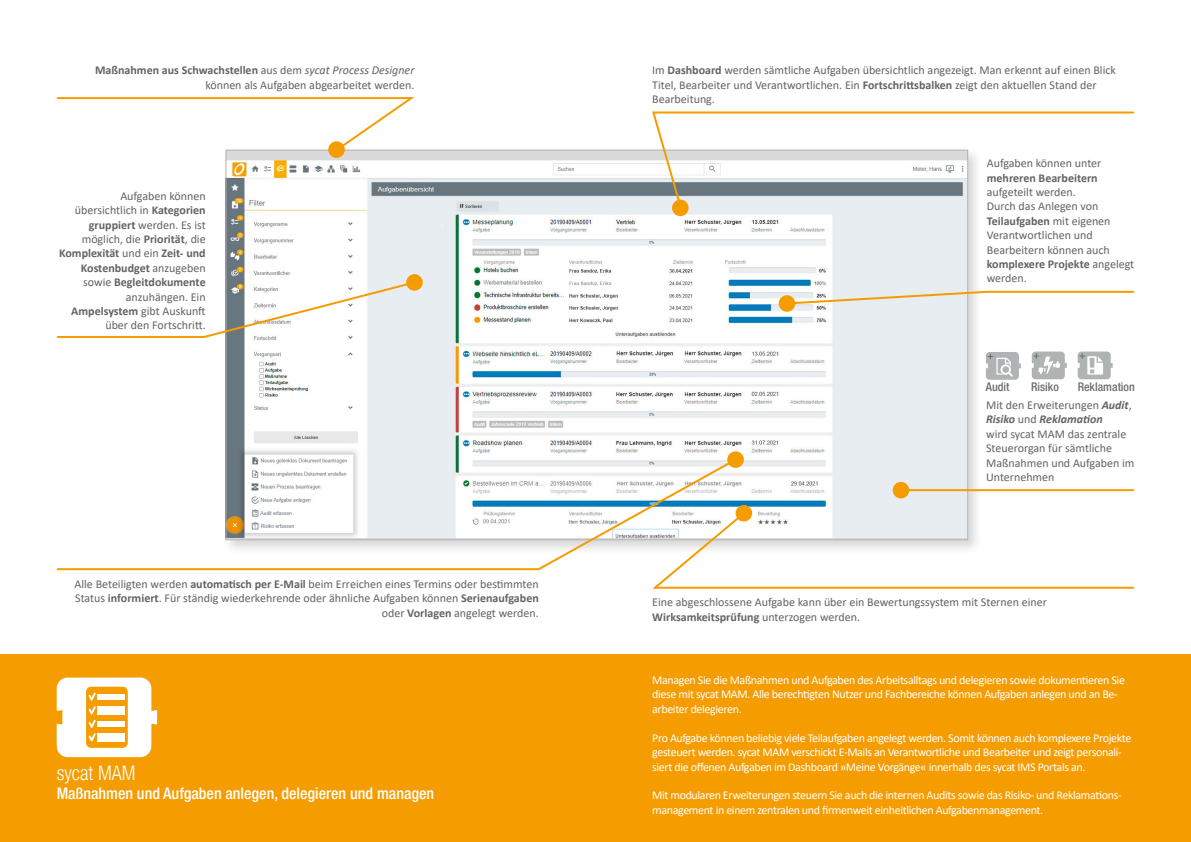
<style>
.page{position:relative;width:1191px;height:842px;background:#fff}
.page>*{position:absolute;margin:0;border:0;box-sizing:border-box;transform-origin:0 0}
.t1{font:300 condensed 20px "Helvetica Neue LT";color:#fff}
.t2{font:500 condensed 16px "Helvetica Neue LT";color:#fff}
.t3{font:12px/14.4px "Calibri";color:#646363}
.t4{font:12px/14.4px "Calibri";letter-spacing:-.03em;color:#fff}
.t5{font:700 12px "Calibri";color:#646363}
.t6{font:500 condensed 11.9px "Helvetica Neue LT";color:#6e6e6e}
.s1{font-weight:700}
.s2{font-style:italic}
.s3{font-weight:700;font-style:italic}
</style>
<div class="page">
<div style="left:0;top:654px;width:1191px;height:188px;background:#f59c00"></div>
<img style="left:227px;top:160px;width:739px;height:350px">
<svg style="left:57px;top:677px;width:100px;height:80px"></svg>
<div style="left:672px;top:200px;width:16px;height:16px;background:#f59c00;border-radius:50%"></div>
<div style="left:727px;top:451px;width:17px;height:17px;background:#f59c00;border-radius:50%"></div>
<div style="left:778px;top:295px;width:17px;height:17px;background:#f59c00;border-radius:50%"></div>
<div style="left:735px;top:505px;width:17px;height:16px;background:#f59c00;border-radius:50%"></div>
<div style="left:328px;top:141px;width:17px;height:17px;background:#f59c00;border-radius:50%"></div>
<div style="left:406px;top:274px;width:17px;height:17px;background:#f59c00;border-radius:50%"></div>
<svg style="left:650px;top:111px;width:485px;height:102px"></svg>
<svg style="left:56px;top:280px;width:361px;height:59px"></svg>
<svg style="left:56px;top:97px;width:362px;height:56px"></svg>
<svg style="left:785px;top:290px;width:350px;height:16px"></svg>
<div style="left:892px;top:482px;width:17px;height:16px;background:#f59c00;border-radius:50%"></div>
<hr style="left:899px;top:489px;width:234px;height:2px;background:#f59c00">
<svg style="left:652px;top:510px;width:483px;height:79px"></svg>
<svg style="left:56px;top:457px;width:682px;height:114px"></svg>
<svg style="left:1077px;top:351px;width:35px;height:28px"></svg>
<svg style="left:1031px;top:351px;width:35px;height:28px"></svg>
<svg style="left:986px;top:352px;width:35px;height:28px"></svg>
<p class="t3" style="left:95px;top:63px;width:321px;text-align:right"><span class="s1">Maßnahmen aus Schwachstellen</span> aus dem <span class="s2">sycat Process Designer </span>können als Aufgaben abgearbeitet werden.</p>
<p class="t3" style="left:59px;top:188px;width:148px;text-align:right">Aufgaben können übersichtlich in <span class="s1">Kategorien gruppiert</span> werden. Es ist möglich, die <span class="s1">Priorität</span>, die<br><span class="s1">Komplexität</span> und ein <span class="s1">Zeit- und<br>Kostenbudget</span> anzugeben sowie <span class="s1">Begleitdokumente </span>anzuhängen. Ein<br><span class="s1">Ampelsystem</span> gibt Auskunft über den Fortschritt.</p>
<p class="t3" style="left:75px;top:576px;width:466px;text-align:right">Alle Beteiligten werden <span class="s1">automatisch per E-Mail</span> beim Erreichen eines Termins oder bestimmten<br>Status <span class="s1">informiert</span>. Für ständig wiederkehrende oder ähnliche Aufgaben können <span class="s1">Serienaufgaben </span>oder <span class="s1">Vorlagen</span> angelegt werden.</p>
<h1 class="t1" style="left:57px;top:762px;width:80px">sycat MAM</h1>
<h2 class="t2" style="left:57px;top:784px;width:379px">Maßnahmen und Aufgaben anlegen, delegieren und managen</h2>
<p class="t3" style="left:652px;top:63px;width:465px">Im <span class="s1">Dashboard</span> werden sämtliche Aufgaben übersichtlich angezeigt. Man erkennt auf einen Blick<br>Titel, Bearbeiter und Verantwortlichen. Ein <span class="s1">Fortschrittsbalken</span> zeigt den aktuellen Stand der<br>Bearbeitung.</p>
<p class="t3" style="left:986px;top:156px;width:116px">Aufgaben können unter</p>
<p class="t5" style="left:986px;top:169px;width:112px">mehreren Bearbeitern</p>
<p class="t3" style="left:986px;top:184px;width:149px">aufgeteilt werden.<br>Durch das Anlegen von<br><span class="s1">Teilaufgaben</span> mit eigenen<br>Verantwortlichen und<br>Bearbeitern können auch <span class="s1">komplexere Projekte</span> angelegt werden.</p>
<p class="t6" style="left:986px;top:380px;width:25px">Audit</p>
<p class="t6" style="left:1031px;top:379px;width:29px">Risiko</p>
<p class="t6" style="left:1077px;top:379px;width:59px">Reklamation</p>
<p class="t3" style="left:986px;top:397px;width:150px">Mit den Erweiterungen <span class="s3">Audit</span>,<br><span class="s3">Risiko</span> und <span class="s3">Reklamation<br></span>wird sycat MAM das zentrale<br>Steuerorgan für sämtliche<br>Maßnahmen und Aufgaben im<br>Unternehmen</p>
<p class="t3" style="left:652px;top:595px;width:396px">Eine abgeschlossene Aufgabe kann über ein Bewertungssystem mit Sternen einer<br><span class="s1">Wirksamkeitsprüfung</span> unterzogen werden.</p>
<p class="t4" style="left:652px;top:673px;width:474px">Managen Sie die Maßnahmen und Aufgaben des Arbeitsalltags und delegieren sowie dokumentieren Sie diese mit sycat MAM. Alle berechtigten Nutzer und Fachbereiche können Aufgaben anlegen und an Be&shy;arbeiter delegieren.</p>
<p class="t4" style="left:652px;top:730px;width:480px">Pro Aufgabe können beliebig viele Teilaufgaben angelegt werden. Somit können auch komplexere Projekte gesteuert werden. sycat MAM verschickt E-Mails an Verantwortliche und Bearbeiter und zeigt personali&shy;siert die offenen Aufgaben im Dashboard »Meine Vorgänge« innerhalb des sycat IMS Portals an.</p>
<p class="t4" style="left:652px;top:788px;width:471px">Mit modularen Erweiterungen steuern Sie auch die internen Audits sowie das Risiko- und Reklamations&shy;management in einem zentralen und firmenweit einheitlichen Aufgabenmanagement.</p>
</div>
